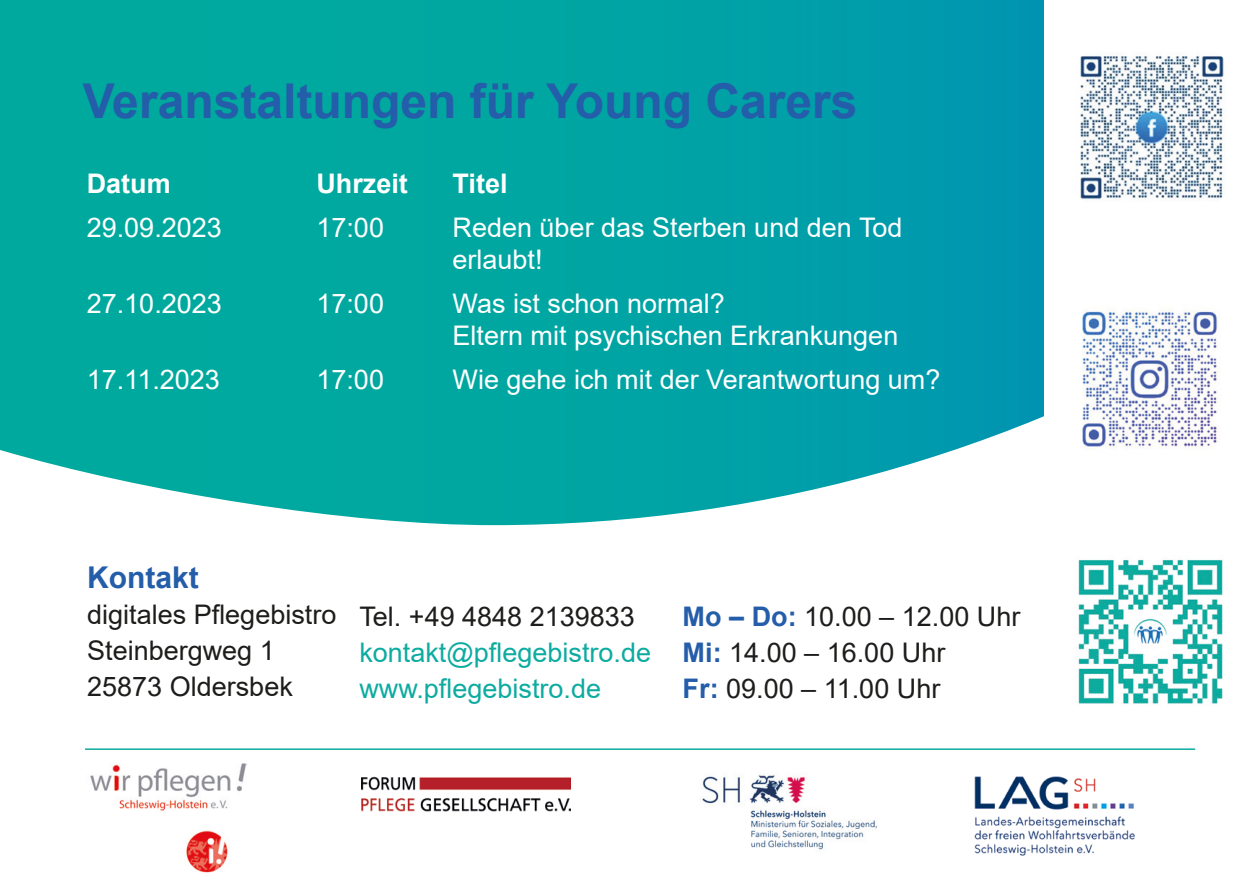
<style>
.page{position:relative;width:1259px;height:893px;background:#fff}
.page>*{position:absolute;margin:0;border:0;box-sizing:border-box;transform-origin:0 0}
.t1{font:700 48px "Arial";color:#245da9}
.t2{font:700 30px "Arial";color:#245da9}
.t3{font:27px/32.4px "Arial";color:#fff}
.t4{font:27px/36px "Arial";color:#1d1d1b}
.t5{font:27px/36px "Arial";color:#0daba0}
.t6{font:700 27px "Arial";color:#fff}
.s1{font-weight:700;color:#245da9}
</style>
<div class="page">
<svg style="left:0;top:0;width:1044px;height:525px;background:#0fa9a8"></svg>
<img style="left:90px;top:763px;width:157px;height:110px">
<img style="left:361px;top:776px;width:209px;height:36px">
<img style="left:702px;top:775px;width:176px;height:75px">
<img style="left:974px;top:776px;width:161px;height:80px">
<hr style="left:85px;top:748px;width:1110px;height:2px;background:#0daba0">
<img style="left:1078px;top:559px;width:145px;height:145px">
<img style="left:1080px;top:56px;width:145px;height:144px">
<img style="left:1082px;top:308px;width:137px;height:141px">
<h1 class="t1" style="left:83px;top:67px;width:776px">Veranstaltungen für Young Carers</h1>
<p class="t6" style="left:87px;top:164px;width:85px">Datum</p>
<p class="t6" style="left:316px;top:164px;width:93px">Uhrzeit</p>
<p class="t6" style="left:452px;top:164px;width:57px">Titel</p>
<p class="t3" style="left:87px;top:211px;width:137px">29.09.2023</p>
<p class="t3" style="left:316px;top:211px;width:69px">17:00</p>
<p class="t3" style="left:452px;top:211px;width:451px">Reden über das Sterben und den Tod erlaubt!</p>
<p class="t3" style="left:87px;top:287px;width:137px">27.10.2023</p>
<p class="t3" style="left:316px;top:287px;width:69px">17:00</p>
<p class="t3" style="left:452px;top:287px;width:447px">Was ist schon normal?<br>Eltern mit psychischen Erkrankungen</p>
<p class="t3" style="left:87px;top:363px;width:135px">17.11.2023</p>
<p class="t3" style="left:316px;top:363px;width:69px">17:00</p>
<p class="t3" style="left:452px;top:363px;width:489px">Wie gehe ich mit der Verantwortung um?</p>
<p class="t2" style="left:87px;top:557px;width:113px">Kontakt</p>
<p class="t4" style="left:87px;top:597px;width:251px">digitales Pflegebistro<br>Steinbergweg 1<br>25873 Oldersbek</p>
<p class="t4" style="left:682px;top:599px;width:339px"><span class="s1">Mo – Do:</span> 10.00 – 12.00 Uhr<br><span class="s1">Mi:</span> 14.00 – 16.00 Uhr<br><span class="s1">Fr:</span> 09.00 – 11.00 Uhr</p>
<p class="t4" style="left:359px;top:599px;width:277px">Tel. +49 4848 2139833</p>
<p class="t5" style="left:359px;top:635px;width:293px">kontakt@pflegebistro.de www.pflegebistro.de</p>
</div>
